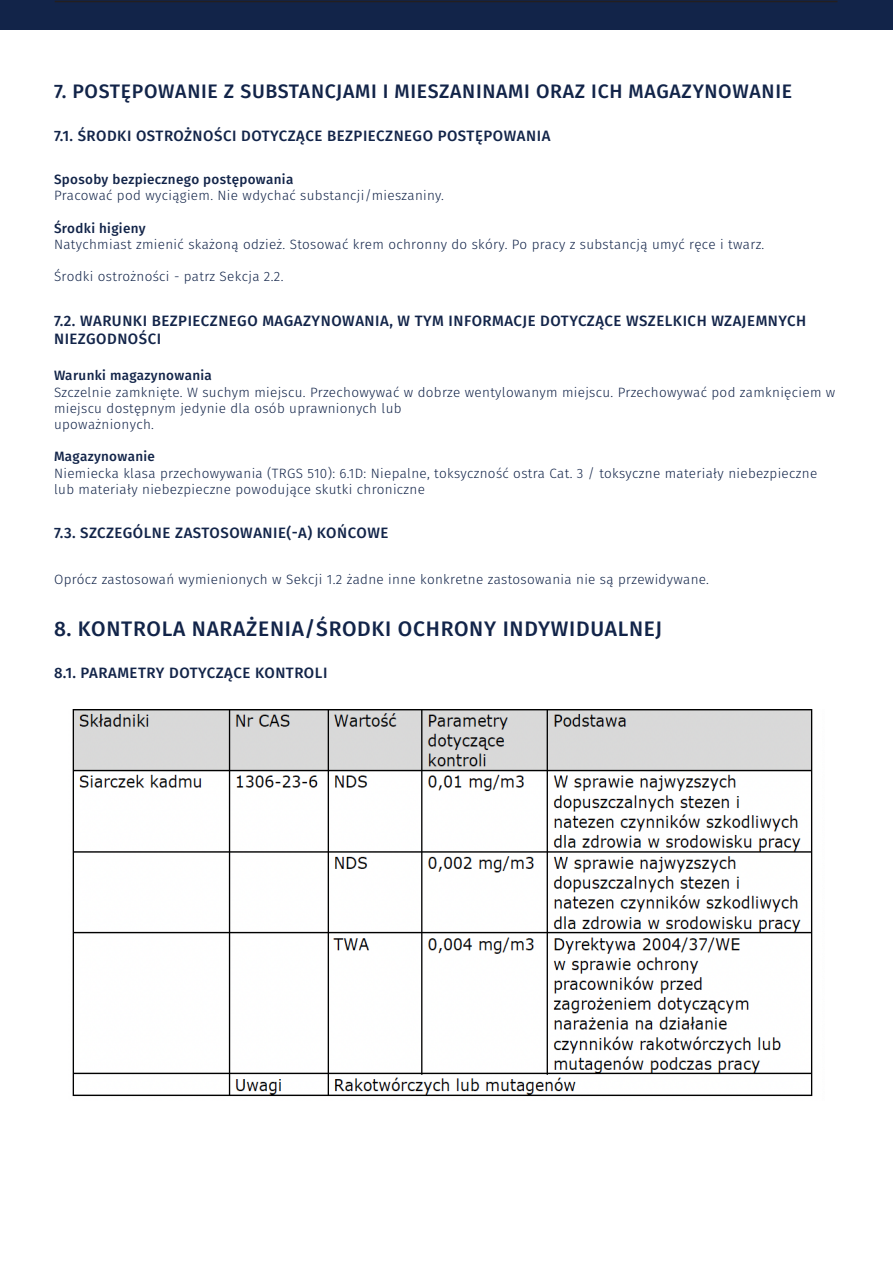
<style>
.page{position:relative;width:893px;height:1263px;background:#fff}
.page>*{position:absolute;margin:0;border:0;box-sizing:border-box;transform-origin:0 0}
.t1{font:500 21px "Fira Sans";letter-spacing:.035em;color:#122449}
.t2{font:500 19.5px "Fira Sans";letter-spacing:.035em;color:#122449}
.t3{font:500 15px/18px "Fira Sans";letter-spacing:.035em;color:#122449}
.t4{font:300 13.5px/16.2px "Fira Sans";letter-spacing:.025em;color:#122449}
.t5{font:500 13.5px "Fira Sans";letter-spacing:.025em;color:#122449}
</style>
<div class="page">
<div style="left:0;top:0;width:893px;height:30px;background:#122449"></div>
<hr style="left:55px;top:1px;width:782px;height:1px;background:#231f20">
<img style="left:72px;top:709px;width:741px;height:388px">
<p class="t2" style="left:54px;top:76px;width:740px">7. POSTĘPOWANIE Z SUBSTANCJAMI I MIESZANINAMI ORAZ ICH MAGAZYNOWANIE</p>
<p class="t3" style="left:54px;top:126px;width:498px">7.1. ŚRODKI OSTROŻNOŚCI DOTYCZĄCE BEZPIECZNEGO POSTĘPOWANIA</p>
<p class="t5" style="left:54px;top:168px;width:241px">Sposoby bezpiecznego postępowania</p>
<p class="t4" style="left:54px;top:187px;width:392px">Pracować pod wyciągiem. Nie wdychać substancji/mieszaniny.</p>
<p class="t5" style="left:54px;top:217px;width:93px">Środki higieny</p>
<p class="t4" style="left:54px;top:236px;width:712px">Natychmiast zmienić skażoną odzież. Stosować krem ochronny do skóry. Po pracy z substancją umyć ręce i twarz.</p>
<p class="t4" style="left:54px;top:268px;width:231px">Środki ostrożności - patrz Sekcja 2.2.</p>
<p class="t3" style="left:54px;top:311px;width:754px">7.2. WARUNKI BEZPIECZNEGO MAGAZYNOWANIA, W TYM INFORMACJE DOTYCZĄCE WSZELKICH WZAJEMNYCH<br>NIEZGODNOŚCI</p>
<p class="t5" style="left:54px;top:365px;width:159px">Warunki magazynowania</p>
<p class="t4" style="left:54px;top:384px;width:783px">Szczelnie zamknięte. W suchym miejscu. Przechowywać w dobrze wentylowanym miejscu. Przechowywać pod zamknięciem w miejscu dostępnym jedynie dla osób uprawnionych lub</p>
<p class="t4" style="left:54px;top:416px;width:101px">upoważnionych.</p>
<p class="t5" style="left:54px;top:446px;width:102px">Magazynowanie</p>
<p class="t4" style="left:54px;top:465px;width:765px">Niemiecka klasa przechowywania (TRGS 510): 6.1D: Niepalne, toksyczność ostra Cat. 3 / toksyczne materiały niebezpieczne lub materiały niebezpieczne powodujące skutki chroniczne</p>
<p class="t3" style="left:54px;top:523px;width:336px">7.3. SZCZEGÓLNE ZASTOSOWANIE(-A) KOŃCOWE</p>
<p class="t4" style="left:54px;top:571px;width:657px">Oprócz zastosowań wymienionych w Sekcji 1.2 żadne inne konkretne zastosowania nie są przewidywane.</p>
<p class="t1" style="left:54px;top:611px;width:610px">8. KONTROLA NARAŻENIA/ŚRODKI OCHRONY INDYWIDUALNEJ</p>
<p class="t3" style="left:54px;top:663px;width:275px">8.1. PARAMETRY DOTYCZĄCE KONTROLI</p>
</div>
